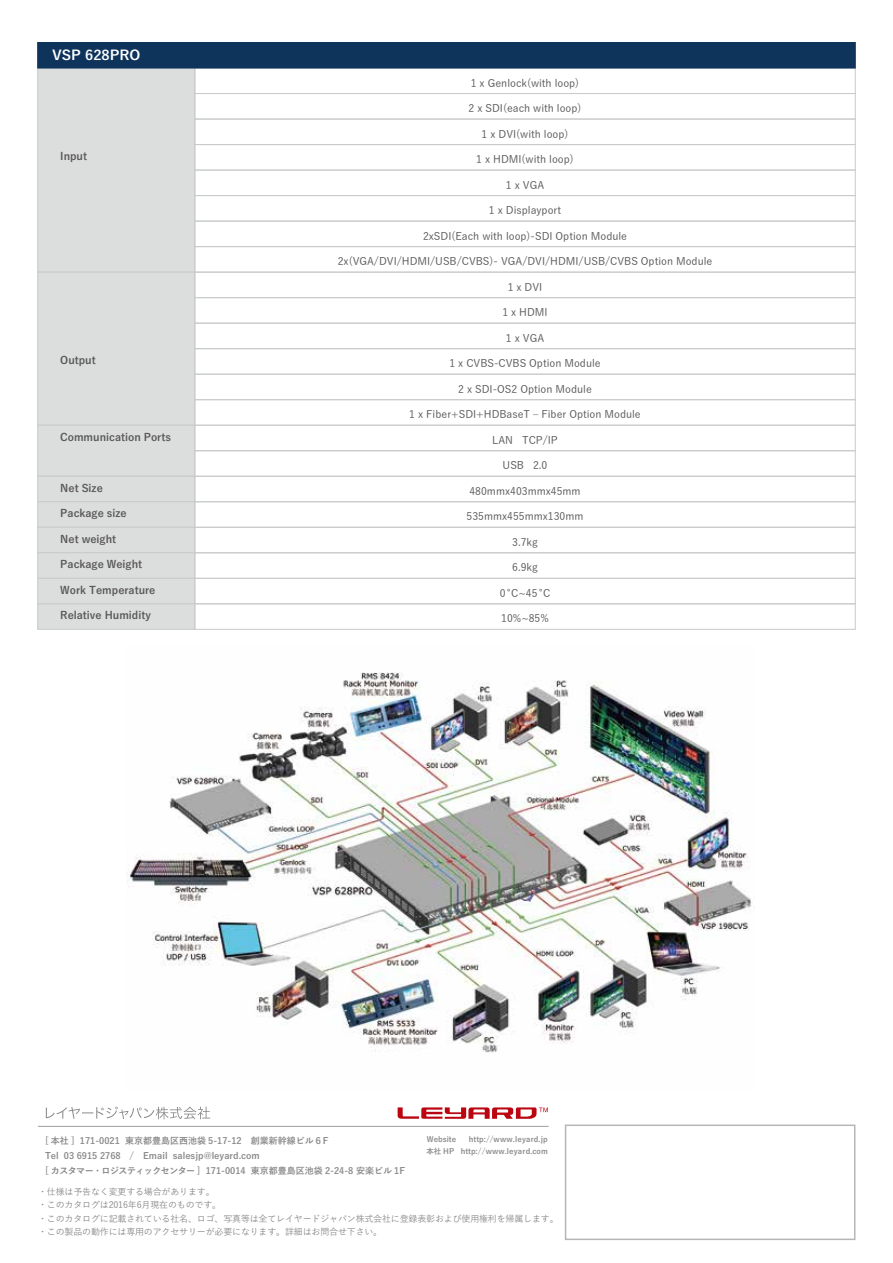
<style>
.page{position:relative;width:893px;height:1263px;background:#fff}
.page>*{position:absolute;margin:0;border:0;box-sizing:border-box;transform-origin:0 0}
.t1{font:700 13.5px "Yu Go";color:#fff;scale:1.06 1}
.t2{font:500 10.5px "Yu Go";color:#595757}
.t3{font:700 10.5px "Yu Go";color:#595757}
.t4{font:500 9px/13.5px "Yu Go";letter-spacing:-.02em;color:#898989}
.t5{font:700 9px/15px "Yu Go";color:#898989}
.t6{font:700 7.5px/12px "Yu Go";letter-spacing:.02em;color:#898989;text-align:right}
.t7{font:700 7.5px "Yu Go";color:#898989}
</style>
<div class="page">
<img style="left:127px;top:672px;width:625px;height:381px">
<div style="left:37px;top:68px;width:158px;height:204px;background:#dcdddd;border:1px solid #c9caca"></div>
<div style="left:194px;top:68px;width:662px;height:26px;border:1px solid #c9caca"></div>
<div style="left:194px;top:93px;width:662px;height:26px;border:1px solid #c9caca"></div>
<div style="left:194px;top:119px;width:662px;height:26px;border:1px solid #c9caca"></div>
<div style="left:37px;top:272px;width:158px;height:154px;background:#dcdddd;border:1px solid #c9caca"></div>
<div style="left:194px;top:144px;width:662px;height:26px;border:1px solid #c9caca"></div>
<div style="left:194px;top:170px;width:662px;height:26px;border:1px solid #c9caca"></div>
<div style="left:194px;top:195px;width:662px;height:26px;border:1px solid #c9caca"></div>
<div style="left:194px;top:221px;width:662px;height:26px;border:1px solid #c9caca"></div>
<div style="left:194px;top:246px;width:662px;height:26px;border:1px solid #c9caca"></div>
<div style="left:194px;top:272px;width:662px;height:26px;border:1px solid #c9caca"></div>
<div style="left:194px;top:297px;width:662px;height:27px;border:1px solid #c9caca"></div>
<div style="left:37px;top:425px;width:158px;height:52px;background:#dcdddd;border:1px solid #c9caca"></div>
<div style="left:194px;top:323px;width:662px;height:26px;border:1px solid #c9caca"></div>
<div style="left:37px;top:476px;width:158px;height:26px;background:#dcdddd;border:1px solid #c9caca"></div>
<div style="left:194px;top:348px;width:662px;height:27px;border:1px solid #c9caca"></div>
<div style="left:37px;top:501px;width:158px;height:27px;background:#dcdddd;border:1px solid #c9caca"></div>
<div style="left:194px;top:374px;width:662px;height:26px;border:1px solid #c9caca"></div>
<div style="left:37px;top:527px;width:158px;height:26px;background:#dcdddd;border:1px solid #c9caca"></div>
<div style="left:194px;top:399px;width:662px;height:27px;border:1px solid #c9caca"></div>
<div style="left:37px;top:552px;width:158px;height:27px;background:#dcdddd;border:1px solid #c9caca"></div>
<div style="left:194px;top:425px;width:662px;height:26px;border:1px solid #c9caca"></div>
<div style="left:37px;top:578px;width:158px;height:26px;background:#dcdddd;border:1px solid #c9caca"></div>
<div style="left:194px;top:450px;width:662px;height:27px;border:1px solid #c9caca"></div>
<div style="left:37px;top:603px;width:158px;height:27px;background:#dcdddd;border:1px solid #c9caca"></div>
<div style="left:194px;top:476px;width:662px;height:26px;border:1px solid #c9caca"></div>
<div style="left:194px;top:501px;width:662px;height:27px;border:1px solid #c9caca"></div>
<div style="left:194px;top:527px;width:662px;height:26px;border:1px solid #c9caca"></div>
<div style="left:194px;top:552px;width:662px;height:27px;border:1px solid #c9caca"></div>
<div style="left:194px;top:578px;width:662px;height:26px;border:1px solid #c9caca"></div>
<div style="left:37px;top:42px;width:819px;height:26px;background:#0e345c"></div>
<div style="left:565px;top:1124px;width:290px;height:116px;border:2px solid #b5b6b6"></div>
<div style="left:194px;top:603px;width:662px;height:27px;border:1px solid #c9caca"></div>
<svg style="left:397px;top:1107px;width:151px;height:12px"></svg>
<hr style="left:38px;top:1126px;width:511px;height:1px;background:#9fa0a0">
<svg style="left:46px;top:1106px;width:164px;height:13px"></svg>
<p class="t1" style="left:52px;top:48px;width:85px">VSP 628PRO</p>
<p class="t3" style="left:60px;top:150px;width:28px">Input</p>
<p class="t3" style="left:60px;top:354px;width:37px">Output</p>
<p class="t3" style="left:60px;top:431px;width:112px">Communication Ports</p>
<p class="t3" style="left:60px;top:482px;width:44px">Net Size</p>
<p class="t3" style="left:60px;top:507px;width:68px">Package size</p>
<p class="t3" style="left:60px;top:533px;width:57px">Net weight</p>
<p class="t3" style="left:60px;top:558px;width:83px">Package Weight</p>
<p class="t3" style="left:60px;top:584px;width:97px">Work Temperature</p>
<p class="t3" style="left:60px;top:609px;width:92px">Relative Humidity</p>
<p class="t2" style="left:471px;top:73px;width:110px">1 x Genlock(with loop)</p>
<p class="t2" style="left:469px;top:98px;width:114px">2 x SDI(each with loop)</p>
<p class="t2" style="left:482px;top:124px;width:88px">1 x DVI(with loop)</p>
<p class="t2" style="left:476px;top:149px;width:99px">1 x HDMI(with loop)</p>
<p class="t2" style="left:506px;top:175px;width:40px">1 x VGA</p>
<p class="t2" style="left:489px;top:200px;width:74px">1 x Displayport</p>
<p class="t2" style="left:423px;top:226px;width:206px">2xSDI(Each with loop)-SDI Option Module</p>
<p class="t2" style="left:338px;top:251px;width:376px">2x(VGA/DVI/HDMI/USB/CVBS)- VGA/DVI/HDMI/USB/CVBS Option Module</p>
<p class="t2" style="left:508px;top:277px;width:36px">1 x DVI</p>
<p class="t2" style="left:502px;top:302px;width:47px">1 x HDMI</p>
<p class="t2" style="left:506px;top:328px;width:40px">1 x VGA</p>
<p class="t2" style="left:449px;top:353px;width:153px">1 x CVBS-CVBS Option Module</p>
<p class="t2" style="left:458px;top:379px;width:135px">2 x SDI-OS2 Option Module</p>
<p class="t2" style="left:409px;top:405px;width:233px">1 x Fiber+SDI+HDBaseT ‒ Fiber Option Module</p>
<p class="t2" style="left:492px;top:430px;width:67px">LAN TCP/IP</p>
<p class="t2" style="left:503px;top:456px;width:46px">USB 2.0</p>
<p class="t2" style="left:469px;top:481px;width:113px">480mmx403mmx45mm</p>
<p class="t2" style="left:467px;top:507px;width:118px">535mmx455mmx130mm</p>
<p class="t2" style="left:512px;top:532px;width:27px">3.7kg</p>
<p class="t2" style="left:512px;top:558px;width:27px">6.9kg</p>
<p class="t2" style="left:500px;top:583px;width:52px">0 °C~45 °C</p>
<p class="t2" style="left:501px;top:609px;width:49px">10%~85%</p>
<p class="t5" style="left:45px;top:1134px;width:362px">[ 本社 ] 171-0021 東京都豊島区西池袋 5-17-12　創業新幹線ビル６F<br>Tel 03 6915 2768　/　Email salesjp@leyard.com<br>[ カスタマー・ロジスティックセンター ] 171-0014 東京都豊島区池袋 2-24-8 安楽ビル 1F</p>
<p class="t6" style="left:426px;top:1134px;width:123px">http://www.leyard.jp<br>本社 HP http://www.leyard.com</p>
<p class="t7" style="left:427px;top:1135px;width:31px">Website</p>
<p class="t4" style="left:38px;top:1183px;width:522px">・仕様は予告なく変更する場合があります。<br>・このカタログは2016年6月現在のものです。<br>・このカタログに記載されている社名、ロゴ、写真等は全てレイヤードジャパン株式会社に登録表彰および使用権利を帰属します。・この製品の動作には専用のアクセサリーが必要になります。詳細はお問合せ下さい。</p>
</div>
